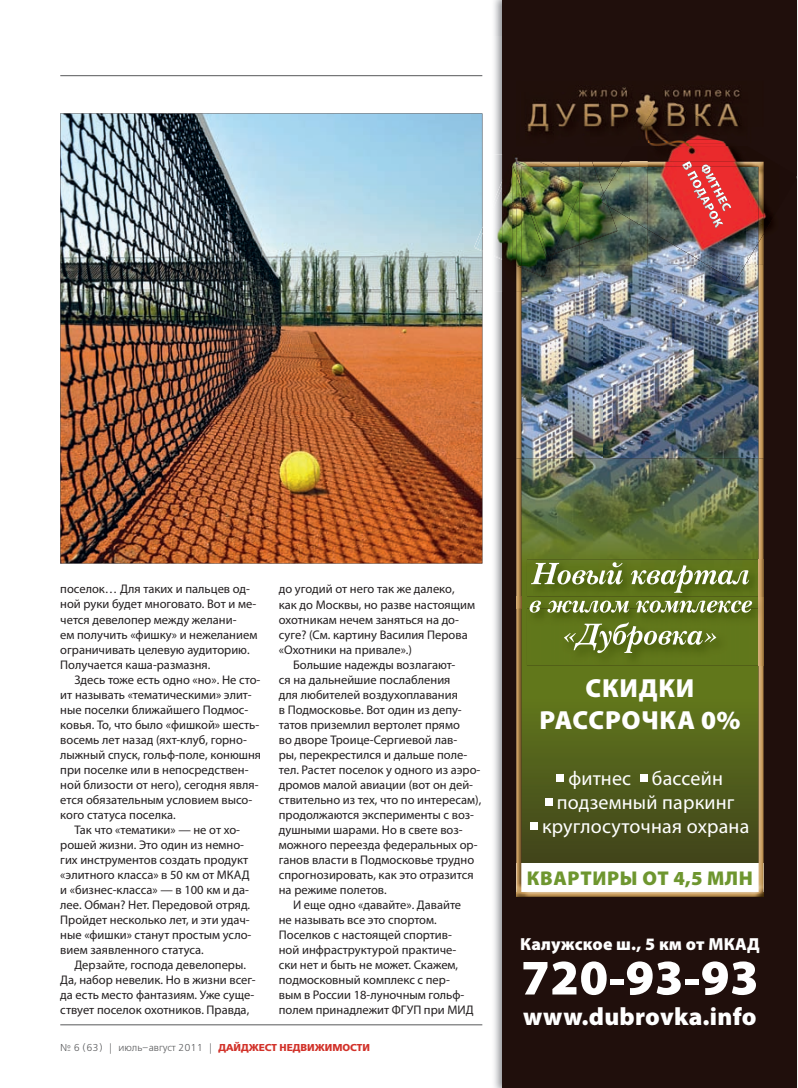
<style>
.page{position:relative;width:798px;height:1088px;background:#fff}
.page>*{position:absolute;margin:0;border:0;box-sizing:border-box;transform-origin:0 0}
.t1{font:900 50px "Myriad Pro";letter-spacing:.01em;color:#fff}
.t2{font:900 26.25px/31.5px "Myriad Pro";letter-spacing:.03em;color:#fff;text-align:center}
.t3{font:900 25px "Myriad Pro";letter-spacing:.01em;color:#fff}
.t4{font:20px/24px "Myriad Pro";letter-spacing:.01em;color:#fff;text-align:center}
.t5{font:900 20px "Myriad Pro";letter-spacing:.03em;color:#6e962f}
.t6{font:900 17.5px "Myriad Pro";letter-spacing:.01em;color:#fff}
.t7{font:12.5px "Myriad Pro";color:#231f20}
.t8{font:10px "Free Set Light C";color:#57585a}
.s1{font-family:"Free Set Bold C";color:#d2322a}
</style>
<div class="page">
<hr style="left:60px;top:1024px;width:422px;height:1px;background:#57585a">
<img style="left:60px;top:113px;width:422px;height:450px">
<hr style="left:60px;top:75px;width:422px;height:1px;background:#57585a">
<img style="left:494px;top:0;width:303px;height:36px">
<img style="left:494px;top:36px;width:8px;height:1052px">
<img style="left:796px;top:36px;width:1px;height:1052px">
<div style="left:502px;top:0;width:294px;height:1088px;background:#200f0c"></div>
<img style="left:602px;top:230px;width:80px;height:228px">
<img style="left:521px;top:266px;width:81px;height:192px">
<img style="left:682px;top:265px;width:76px;height:193px">
<img style="left:516px;top:613px;width:247px;height:284px">
<img style="left:516px;top:292px;width:5px;height:166px">
<img style="left:758px;top:265px;width:5px;height:193px">
<img style="left:516px;top:458px;width:247px;height:104px">
<img style="left:494px;top:268px;width:8px;height:24px">
<img style="left:516px;top:266px;width:63px;height:26px">
<img style="left:494px;top:154px;width:8px;height:27px">
<img style="left:494px;top:181px;width:8px;height:6px">
<img style="left:521px;top:276px;width:23px;height:1px">
<img style="left:482px;top:212px;width:1px;height:16px">
<img style="left:521px;top:266px;width:27px;height:10px">
<img style="left:494px;top:187px;width:8px;height:41px">
<img style="left:502px;top:175px;width:10px;height:53px">
<img style="left:593px;top:161px;width:26px;height:1px">
<img style="left:579px;top:219px;width:50px;height:47px">
<img style="left:553px;top:162px;width:66px;height:5px">
<img style="left:553px;top:255px;width:26px;height:11px">
<svg style="left:473px;top:228px;width:48px;height:40px"></svg>
<img style="left:512px;top:175px;width:4px;height:90px">
<img style="left:521px;top:256px;width:32px;height:10px">
<img style="left:516px;top:189px;width:5px;height:77px">
<img style="left:512px;top:168px;width:4px;height:7px">
<img style="left:516px;top:181px;width:5px;height:8px">
<img style="left:579px;top:244px;width:38px;height:1px">
<svg style="left:545px;top:255px;width:8px;height:2px"></svg>
<img style="left:579px;top:167px;width:38px;height:77px">
<img style="left:553px;top:161px;width:25px;height:1px">
<svg style="left:579px;top:179px;width:5px;height:14px"></svg>
<img style="left:521px;top:167px;width:58px;height:88px">
<img style="left:516px;top:168px;width:12px;height:13px">
<img style="left:526px;top:560px;width:238px;height:106px">
<img style="left:526px;top:560px;width:232px;height:37px">
<svg style="left:758px;top:597px;width:5px;height:11px"></svg>
<img style="left:758px;top:560px;width:5px;height:37px">
<img style="left:758px;top:608px;width:5px;height:58px">
<svg style="left:563px;top:622px;width:153px;height:31px;background:#7d8e49"></svg>
<svg style="left:516px;top:562px;width:235px;height:51px;background:#808f4b"></svg>
<img style="left:763px;top:234px;width:1px;height:31px">
<img style="left:706px;top:265px;width:39px;height:17px">
<img style="left:629px;top:167px;width:18px;height:63px">
<img style="left:603px;top:167px;width:26px;height:52px">
<svg style="left:619px;top:161px;width:28px;height:6px"></svg>
<svg style="left:599px;top:193px;width:9px;height:13px"></svg>
<img style="left:647px;top:146px;width:125px;height:88px">
<img style="left:647px;top:242px;width:116px;height:23px">
<img style="left:647px;top:162px;width:116px;height:80px">
<svg style="left:682px;top:161px;width:49px;height:67px;background:#e34e50"></svg>
<svg style="left:512px;top:157px;width:41px;height:11px"></svg>
<img style="left:649px;top:143px;width:78px;height:3px">
<svg style="left:578px;top:161px;width:15px;height:6px"></svg>
<img style="left:646px;top:140px;width:79px;height:3px">
<img style="left:527px;top:126px;width:91px;height:7px">
<img style="left:579px;top:87px;width:161px;height:5px">
<img style="left:641px;top:126px;width:97px;height:14px">
<img style="left:647px;top:127px;width:89px;height:13px">
<img style="left:527px;top:92px;width:213px;height:34px">
<img style="left:643px;top:95px;width:70px;height:31px">
<p class="t7" style="left:279px;top:585px;width:177px">до угодий от него так же далеко,</p>
<p class="t7" style="left:279px;top:600px;width:198px">как до Москвы, но разве настоящим</p>
<p class="t7" style="left:279px;top:615px;width:182px">охотникам нечем заняться на до-</p>
<p class="t7" style="left:279px;top:630px;width:190px">суге? (См. картину Василия Перова</p>
<p class="t7" style="left:279px;top:645px;width:135px">«Охотники на привале».)</p>
<p class="t7" style="left:293px;top:660px;width:164px">Большие надежды возлагают-</p>
<p class="t7" style="left:279px;top:675px;width:173px">ся на дальнейшие послабления</p>
<p class="t7" style="left:279px;top:690px;width:180px">для любителей воздухоплавания</p>
<p class="t7" style="left:279px;top:705px;width:184px">в Подмосковье. Вот один из депу-</p>
<p class="t7" style="left:279px;top:720px;width:183px">татов приземлил вертолет прямо</p>
<p class="t7" style="left:279px;top:735px;width:180px">во дворе Троице-Сергиевой лав-</p>
<p class="t7" style="left:279px;top:750px;width:190px">ры, перекрестился и дальше поле-</p>
<p class="t7" style="left:279px;top:765px;width:203px">тел. Растет поселок у одного из аэро-</p>
<p class="t7" style="left:279px;top:780px;width:196px">дромов малой авиации (вот он дей-</p>
<p class="t7" style="left:279px;top:795px;width:204px">ствительно из тех, что по интересам),</p>
<p class="t7" style="left:279px;top:810px;width:197px">продолжаются эксперименты с воз-</p>
<p class="t7" style="left:279px;top:825px;width:185px">душными шарами. Но в свете воз-</p>
<p class="t7" style="left:279px;top:840px;width:200px">можного переезда федеральных ор-</p>
<p class="t7" style="left:279px;top:855px;width:197px">ганов власти в Подмосковье трудно</p>
<p class="t7" style="left:279px;top:870px;width:196px">спрогнозировать, как это отразится</p>
<p class="t7" style="left:279px;top:885px;width:109px">на режиме полетов.</p>
<p class="t7" style="left:293px;top:900px;width:170px">И еще одно «давайте». Давайте</p>
<p class="t7" style="left:279px;top:915px;width:159px">не называть все это спортом.</p>
<p class="t7" style="left:279px;top:930px;width:175px">Поселков с настоящей спортив-</p>
<p class="t7" style="left:279px;top:945px;width:179px">ной инфраструктурой практиче-</p>
<p class="t7" style="left:279px;top:960px;width:181px">ски нет и быть не может. Скажем,</p>
<p class="t7" style="left:279px;top:975px;width:172px">подмосковный комплекс с пер-</p>
<p class="t7" style="left:279px;top:990px;width:187px">вым в России 18-луночным гольф-</p>
<p class="t7" style="left:279px;top:1005px;width:196px">полем принадлежит ФГУП при МИД</p>
<p class="t8" style="left:60px;top:1044px;width:311px">№ 6 (63) | июль–август 2011 | <span class="s1">ДАЙДЖЕСТ НЕДВИЖИМОСТИ</span></p>
<p class="t7" style="left:60px;top:585px;width:191px">поселок… Для таких и пальцев од-</p>
<p class="t7" style="left:60px;top:600px;width:197px">ной руки будет многовато. Вот и ме-</p>
<p class="t7" style="left:60px;top:615px;width:178px">чется девелопер между желани-</p>
<p class="t7" style="left:60px;top:630px;width:198px">ем получить «фишку» и нежеланием</p>
<p class="t7" style="left:60px;top:645px;width:191px">ограничивать целевую аудиторию.</p>
<p class="t7" style="left:60px;top:660px;width:152px">Получается каша-размазня.</p>
<p class="t7" style="left:74px;top:675px;width:187px">Здесь тоже есть одно «но». Не сто-</p>
<p class="t7" style="left:60px;top:690px;width:193px">ит называть «тематическими» элит-</p>
<p class="t7" style="left:60px;top:705px;width:189px">ные поселки ближайшего Подмос-</p>
<p class="t7" style="left:60px;top:720px;width:200px">ковья. То, что было «фишкой» шесть-</p>
<p class="t7" style="left:60px;top:735px;width:188px">восемь лет назад (яхт-клуб, горно-</p>
<p class="t7" style="left:60px;top:750px;width:202px">лыжный спуск, гольф-поле, конюшня</p>
<p class="t7" style="left:60px;top:765px;width:190px">при поселке или в непосредствен-</p>
<p class="t7" style="left:60px;top:780px;width:200px">ной близости от него), сегодня явля-</p>
<p class="t7" style="left:60px;top:795px;width:193px">ется обязательным условием высо-</p>
<p class="t7" style="left:60px;top:810px;width:117px">кого статуса поселка.</p>
<p class="t7" style="left:74px;top:825px;width:167px">Так что «тематики» — не от хо-</p>
<p class="t7" style="left:60px;top:840px;width:185px">рошей жизни. Это один из немно-</p>
<p class="t7" style="left:60px;top:855px;width:189px">гих инструментов создать продукт</p>
<p class="t7" style="left:60px;top:870px;width:191px">«элитного класса» в 50 км от МКАД</p>
<p class="t7" style="left:60px;top:885px;width:190px">и «бизнес-класса» — в 100 км и да-</p>
<p class="t7" style="left:60px;top:900px;width:191px">лее. Обман? Нет. Передовой отряд.</p>
<p class="t7" style="left:60px;top:915px;width:191px">Пройдет несколько лет, и эти удач-</p>
<p class="t7" style="left:60px;top:930px;width:192px">ные «фишки» станут простым усло-</p>
<p class="t7" style="left:60px;top:945px;width:145px">вием заявленного статуса.</p>
<p class="t7" style="left:74px;top:960px;width:173px">Дерзайте, господа девелоперы.</p>
<p class="t7" style="left:60px;top:975px;width:197px">Да, набор невелик. Но в жизни всег-</p>
<p class="t7" style="left:60px;top:990px;width:195px">да есть место фантазиям. Уже суще-</p>
<p class="t7" style="left:60px;top:1005px;width:190px">ствует поселок охотников. Правда,</p>
<p class="t2" style="left:539px;top:675px;width:202px">СКИДКИ<br>РАССРОЧКА 0%</p>
<p class="t4" style="left:542px;top:767px;width:209px">фитнес бассейн подземный паркинг круглосуточная охрана</p>
<p class="t5" style="left:526px;top:871px;width:227px">КВАРТИРЫ ОТ 4,5 МЛН</p>
<p class="t6" style="left:520px;top:937px;width:241px">Калужское ш., 5 км от МКАД</p>
<p class="t1" style="left:521px;top:959px;width:239px">720-93-93</p>
<p class="t3" style="left:523px;top:1007px;width:235px">www.dubrovka.info</p>
</div>
